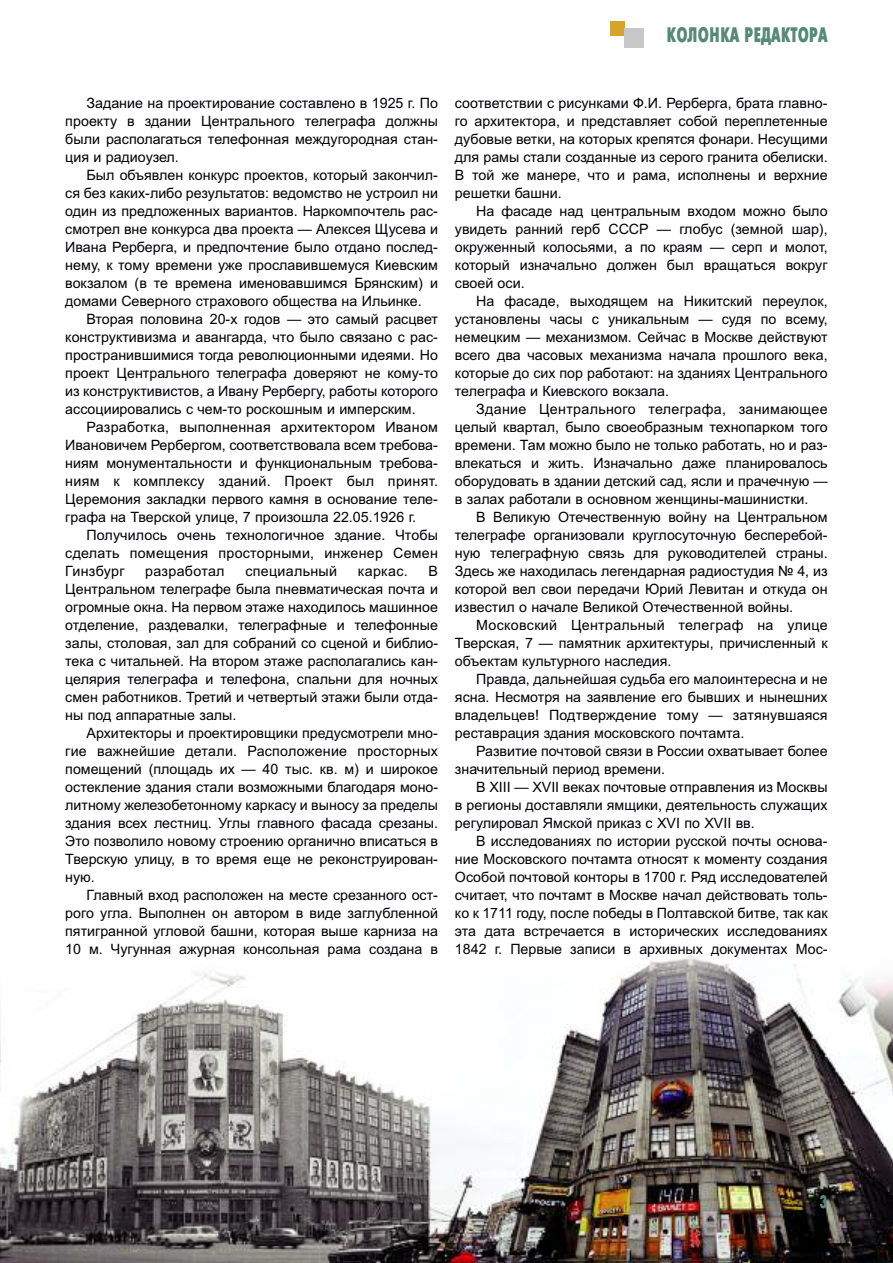
<style>
.page{position:relative;width:893px;height:1263px;background:#fff}
.page>*{position:absolute;margin:0;border:0;box-sizing:border-box;transform-origin:0 0}
.t1{font:21px "Futura Futuris X Cond C";color:#55897a;scale:.9 1}
.t2{font:18px "Futura Futuris X Cond C";color:#55897a}
.t3{font:14.25px/18px "Arial";color:#000006;text-align:justify}
.t4{font:14.25px "Arial";letter-spacing:.02em;color:#000006}
</style>
<div class="page">
<img style="left:0;top:21px;width:893px;height:1242px">
<div style="left:610px;top:21px;width:14px;height:14px;background:#d6a42a"></div>
<div style="left:624px;top:28px;width:20px;height:20px;background:#c7c7c8"></div>
<h1 class="t1" style="left:667px;top:22px;width:180px">КОЛОНКА РЕДАКТОРА</h1>
<p class="t3" style="left:65px;top:94px;width:374px;text-indent:21px">Задание на проектирование составлено в 1925 г. По проекту в здании Центрального телеграфа должны были располагаться телефонная междугородная стан&shy;ция и радиоузел.</p>
<p class="t3" style="left:65px;top:166px;width:374px;text-indent:21px">Был объявлен конкурс проектов, который закончил&shy;ся без каких-либо результатов: ведомство не устроил ни один из предложенных вариантов. Наркомпочтель рас&shy;смотрел вне конкурса два проекта — Алексея Щусева и Ивана Рерберга, и предпочтение было отдано послед&shy;нему, к тому времени уже прославившемуся Киевским вокзалом (в те времена именовавшимся Брянским) и домами Северного страхового общества на Ильинке.</p>
<p class="t3" style="left:65px;top:310px;width:374px;text-indent:21px">Вторая половина 20-х годов — это самый расцвет конструктивизма и авангарда, что было связано с рас&shy;пространившимися тогда революционными идеями. Но проект Центрального телеграфа доверяют не кому-то из конструктивистов, а Ивану Рербергу, работы которого ассоциировались с чем-то роскошным и имперским.</p>
<p class="t3" style="left:65px;top:418px;width:374px;text-indent:21px">Разработка, выполненная архитектором Иваном Ивановичем Рербергом, соответствовала всем требова&shy;ниям монументальности и функциональным требова&shy;ниям к комплексу зданий. Проект был принят.<br>Церемония закладки первого камня в основание теле&shy;графа на Тверской улице, 7 произошла 22.05.1926 г.</p>
<p class="t3" style="left:65px;top:526px;width:374px;text-indent:21px">Получилось очень технологичное здание. Чтобы сделать помещения просторными, инженер Семен Гинзбург</p>
<p class="t4" style="left:145px;top:563px;width:81px">разработал</p>
<p class="t4" style="left:245px;top:563px;width:93px">специальный</p>
<p class="t3" style="left:358px;top:562px;width:51px">каркас.</p>
<p class="t3" style="left:65px;top:562px;width:374px;text-indent:363px">В Центральном телеграфе была пневматическая почта и огромные окна. На первом этаже находилось машинное отделение, раздевалки, телеграфные и телефонные залы, столовая, зал для собраний со сценой и библио&shy;тека с читальней. На втором этаже располагались кан&shy;целярия телеграфа и телефона, спальни для ночных смен работников. Третий и четвертый этажи были отда&shy;ны под аппаратные залы.</p>
<p class="t3" style="left:65px;top:724px;width:374px;text-indent:21px">Архитекторы и проектировщики предусмотрели мно&shy;гие важнейшие детали. Расположение просторных помещений (площадь их — 40 тыс. кв. м) и широкое остекление здания стали возможными благодаря моно&shy;литному железобетонному каркасу и выносу за пределы здания всех лестниц. Углы главного фасада срезаны.<br>Это позволило новому строению органично вписаться в Тверскую улицу, в то время еще не реконструирован&shy;ную.</p>
<p class="t3" style="left:65px;top:886px;width:374px;text-indent:21px">Главный вход расположен на месте срезанного ост&shy;рого угла. Выполнен он автором в виде заглубленной пятигранной угловой башни, которая выше карниза на 10 м. Чугунная ажурная консольная рама создана в</p>
<p class="t3" style="left:455px;top:94px;width:374px">соответствии с рисунками Ф.И. Рерберга, брата главно&shy;го архитектора, и представляет собой переплетенные дубовые ветки, на которых крепятся фонари. Несущими для рамы стали созданные из серого гранита обелиски.<br>В той же манере, что и рама, исполнены и верхние решетки башни.</p>
<p class="t3" style="left:455px;top:202px;width:374px;text-indent:21px">На фасаде над центральным входом можно было увидеть ранний герб СССР — глобус (земной шар), окруженный колосьями, а по краям — серп и молот, который изначально должен был вращаться вокруг своей оси.</p>
<p class="t3" style="left:455px;top:292px;width:374px;text-indent:21px">На фасаде, выходящем на Никитский переулок, установлены часы с уникальным — судя по всему, немецким — механизмом. Сейчас в Москве действуют всего два часовых механизма начала прошлого века, которые до сих пор работают: на зданиях Центрального телеграфа и Киевского вокзала.</p>
<p class="t3" style="left:455px;top:400px;width:374px;text-indent:21px">Здание Центрального телеграфа, занимающее целый квартал, было своеобразным технопарком того времени. Там можно было не только работать, но и раз&shy;влекаться и жить. Изначально даже планировалось оборудовать в здании детский сад, ясли и прачечную — в залах работали в основном женщины-машинистки.</p>
<p class="t3" style="left:455px;top:508px;width:374px;text-indent:21px">В Великую Отечественную войну на Центральном телеграфе организовали круглосуточную бесперебой&shy;ную телеграфную связь для руководителей страны.<br>Здесь же находилась легендарная радиостудия № 4, из которой вел свои передачи Юрий Левитан и откуда он известил о начале Великой Отечественной войны.</p>
<p class="t3" style="left:455px;top:616px;width:374px;text-indent:21px">Московский Центральный телеграф на улице Тверская, 7 — памятник архитектуры, причисленный к объектам культурного наследия.</p>
<p class="t3" style="left:455px;top:670px;width:374px;text-indent:21px">Правда, дальнейшая судьба его малоинтересна и не ясна. Несмотря на заявление его бывших и нынешних владельцев! Подтверждение тому — затянувшаяся реставрация здания московского почтамта.</p>
<p class="t3" style="left:455px;top:742px;width:374px;text-indent:21px">Развитие почтовой связи в России охватывает более значительный период времени.</p>
<p class="t3" style="left:455px;top:778px;width:374px;text-indent:21px">В XIII — XVII веках почтовые отправления из Москвы в регионы доставляли ямщики, деятельность служащих регулировал Ямской приказ с XVI по XVII вв.</p>
<p class="t3" style="left:455px;top:832px;width:374px;text-indent:21px">В исследованиях по истории русской почты основа&shy;ние Московского почтамта относят к моменту создания Особой почтовой конторы в 1700 г. Ряд исследователей считает, что почтамт в Москве начал действовать толь&shy;ко к 1711 году, после победы в Полтавской битве, так как эта дата встречается в исторических исследованиях 1842 г. Первые записи в архивных документах Мос-</p>
<p class="t2" style="left:820px;top:1191px;width:10px">3</p>
</div>
